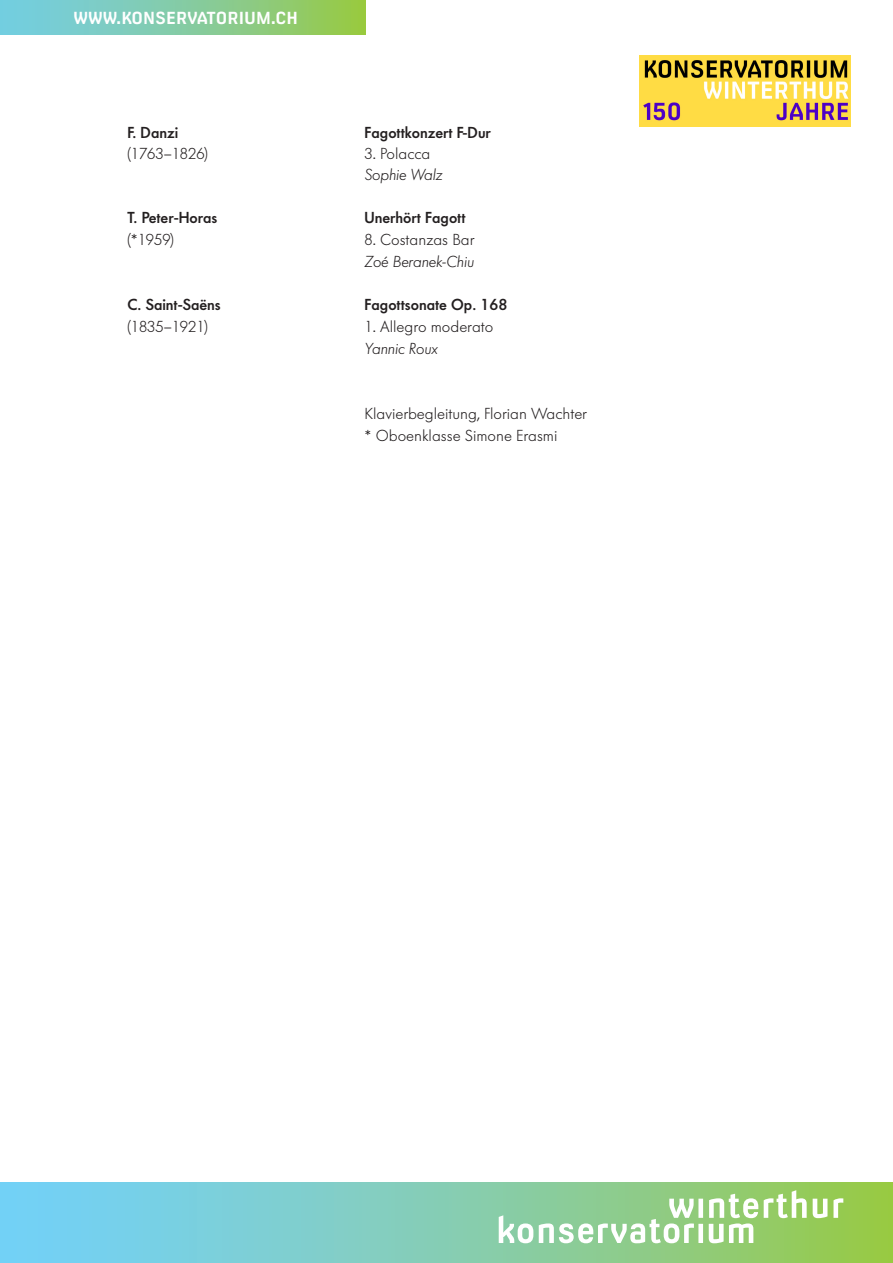
<style>
.page{position:relative;width:893px;height:1263px;background:#fff}
.page>*{position:absolute;margin:0;border:0;box-sizing:border-box;transform-origin:0 0}
.t1{font:700 16.5px "Milibus Rg";color:#fff}
.Schüler_in{font:300 15.75px "Futura BQ";color:#231f20}
.Schüler_in-2{font:500 15.75px "Futura BQ";color:#231f20}
.Schüler_in-3{font:italic 300 15.75px "Futura BQ";color:#231f20}
</style>
<div class="page">
<img style="left:640px;top:55px;width:210px;height:71px">
<div style="left:0;top:0;width:365px;height:34px;background:linear-gradient(to right,#72ceef,#98c94b)"></div>
<svg style="left:0;top:1182px;width:893px;height:81px"></svg>
<svg style="left:499px;top:1190px;width:344px;height:53px"></svg>
<p class="t1" style="left:74px;top:8px;width:226px">WWW.KONSERVATORIUM.CH</p>
<p class="Schüler_in-2" style="left:128px;top:123px;width:52px">F. Danzi</p>
<p class="Schüler_in-2" style="left:365px;top:123px;width:128px">Fagottkonzert F-Dur</p>
<p class="Schüler_in" style="left:128px;top:144px;width:82px">(1763–1826)</p>
<p class="Schüler_in" style="left:365px;top:144px;width:67px">3. Polacca</p>
<p class="Schüler_in-3" style="left:365px;top:165px;width:79px">Sophie Walz</p>
<p class="Schüler_in-2" style="left:128px;top:207px;width:91px">T. Peter-Horas</p>
<p class="Schüler_in-2" style="left:365px;top:207px;width:102px">Unerhört Fagott</p>
<p class="Schüler_in" style="left:128px;top:229px;width:48px">(*1959)</p>
<p class="Schüler_in" style="left:365px;top:229px;width:111px">8. Costanzas Bar</p>
<p class="Schüler_in-3" style="left:365px;top:251px;width:111px">Zoé Beranek-Chiu</p>
<p class="Schüler_in-2" style="left:128px;top:294px;width:95px">C. Saint-Saëns</p>
<p class="Schüler_in-2" style="left:365px;top:294px;width:144px">Fagottsonate Op. 168</p>
<p class="Schüler_in" style="left:128px;top:316px;width:82px">(1835–1921)</p>
<p class="Schüler_in" style="left:365px;top:316px;width:130px">1. Allegro moderato</p>
<p class="Schüler_in-3" style="left:365px;top:338px;width:74px">Yannic Roux</p>
<p class="Schüler_in" style="left:365px;top:403px;width:224px">Klavierbegleitung, Florian Wachter</p>
<p class="Schüler_in" style="left:365px;top:425px;width:194px">* Oboenklasse Simone Erasmi</p>
</div>
